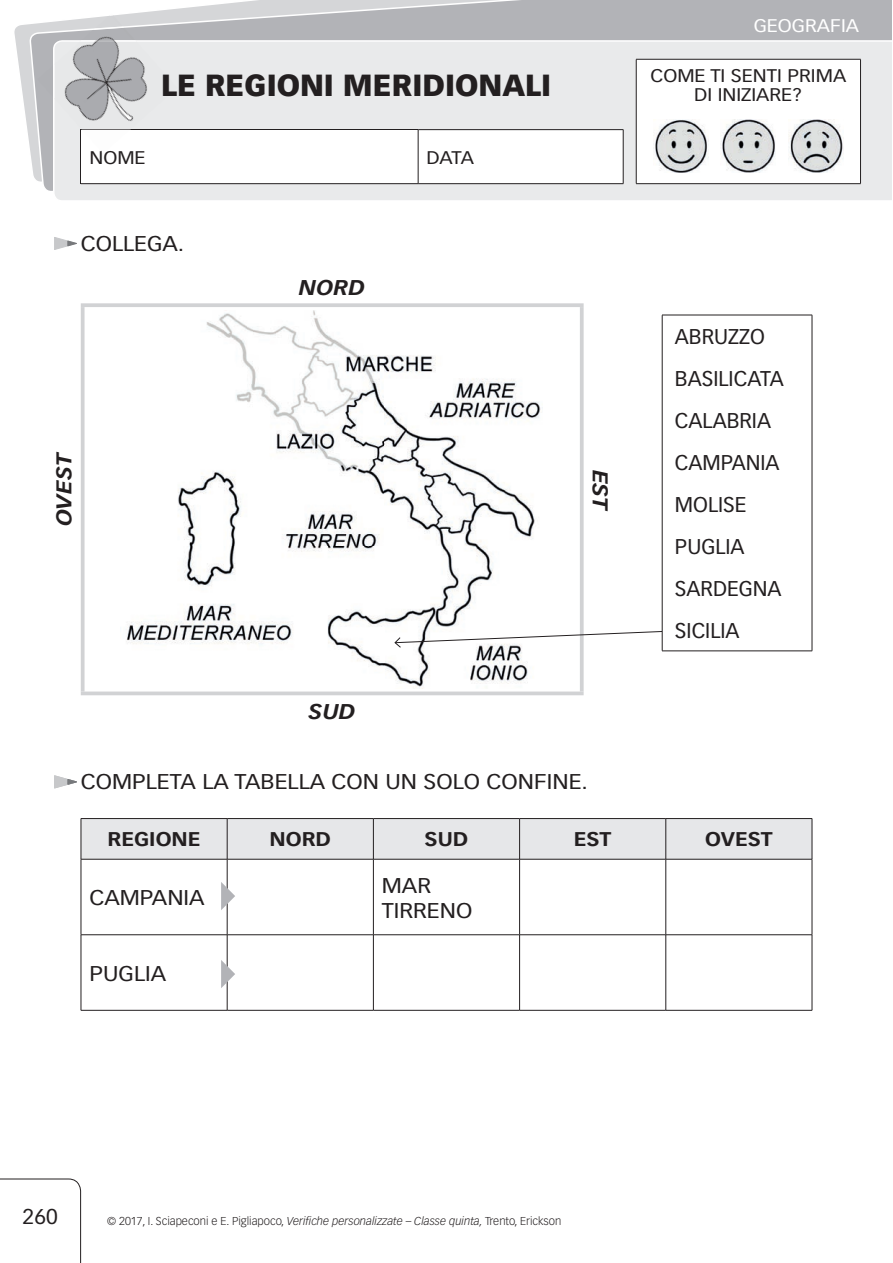
<style>
.page{position:relative;width:893px;height:1263px;background:#fff}
.page>*{position:absolute;margin:0;border:0;box-sizing:border-box;transform-origin:0 0}
.t1{font:900 30px "Vectora LT Std";color:#231f20}
.t2{font:21px/25.2px "Vectora LT Std";color:#231f20;scale:1.1 1}
.t3{font:21px/42px "Vectora LT Std";color:#231f20}
.t4{font:italic 700 21px "Vectora LT Std";color:#231f20;scale:1.1 1}
.t5{font:700 19.5px "Vectora LT Std";color:#231f20;scale:1.1 1}
.t6{font:18px/19.5px "Vectora LT Std";color:#231f20;text-align:center;scale:1.1 1}
.t7{font:18px "Vectora LT Std";color:#fff;scale:1.1 1}
.t8{font:300 11.25px "Vectora LT Std";color:#231f20}
.s1{font-style:italic}
</style>
<div class="page">
<img style="left:126px;top:310px;width:415px;height:378px">
<svg style="left:29px;top:0;width:863px;height:191px;background:#bfc0c4"></svg>
<div style="left:53px;top:40px;width:839px;height:160px;background:#e9eaeb"></div>
<hr style="left:81px;top:129px;width:337px;height:1px;background:#231f20">
<hr style="left:418px;top:129px;width:205px;height:1px;background:#231f20">
<hr style="left:623px;top:130px;width:1px;height:53px;background:#231f20">
<div style="left:636px;top:59px;width:224px;height:125px;background:#fff"></div>
<hr style="left:636px;top:59px;width:225px;height:1px;background:#231f20">
<hr style="left:636px;top:59px;width:1px;height:124px;background:#231f20">
<hr style="left:860px;top:59px;width:1px;height:124px;background:#231f20">
<hr style="left:636px;top:183px;width:225px;height:1px;background:#231f20">
<img style="left:655px;top:119px;width:53px;height:54px">
<img style="left:721px;top:119px;width:54px;height:54px">
<img style="left:788px;top:119px;width:55px;height:54px">
<img style="left:95px;top:15px;width:28px;height:11px">
<img style="left:37px;top:28px;width:98px;height:69px">
<img style="left:93px;top:26px;width:31px;height:4px">
<img style="left:55px;top:42px;width:122px;height:87px">
<img style="left:53px;top:40px;width:83px;height:59px">
<img style="left:82px;top:129px;width:48px;height:1px">
<svg style="left:81px;top:130px;width:542px;height:54px"></svg>
<svg style="left:81px;top:303px;width:503px;height:4px;background:#d4d5d7"></svg>
<svg style="left:81px;top:307px;width:4px;height:384px;background:#d6d7d8"></svg>
<svg style="left:580px;top:307px;width:4px;height:384px"></svg>
<svg style="left:81px;top:691px;width:503px;height:4px;background:#d7d7d9"></svg>
<div style="left:82px;top:819px;width:730px;height:40px;background:#e6e7e9"></div>
<hr style="left:81px;top:818px;width:146px;height:1px;background:#231f20">
<hr style="left:81px;top:819px;width:1px;height:40px;background:#231f20">
<hr style="left:227px;top:818px;width:146px;height:1px;background:#231f20">
<hr style="left:227px;top:819px;width:1px;height:40px;background:#231f20">
<hr style="left:373px;top:818px;width:147px;height:1px;background:#231f20">
<hr style="left:373px;top:819px;width:1px;height:40px;background:#231f20">
<hr style="left:520px;top:818px;width:146px;height:1px;background:#231f20">
<hr style="left:519px;top:819px;width:1px;height:40px;background:#231f20">
<hr style="left:666px;top:818px;width:146px;height:1px;background:#231f20">
<hr style="left:665px;top:819px;width:1px;height:40px;background:#231f20">
<hr style="left:812px;top:819px;width:1px;height:40px;background:#231f20">
<hr style="left:81px;top:859px;width:146px;height:1px;background:#231f20">
<hr style="left:81px;top:859px;width:1px;height:75px;background:#231f20">
<hr style="left:227px;top:859px;width:146px;height:1px;background:#231f20">
<hr style="left:227px;top:859px;width:1px;height:75px;background:#231f20">
<hr style="left:373px;top:859px;width:147px;height:1px;background:#231f20">
<hr style="left:373px;top:859px;width:1px;height:75px;background:#231f20">
<hr style="left:520px;top:859px;width:146px;height:1px;background:#231f20">
<hr style="left:519px;top:859px;width:1px;height:75px;background:#231f20">
<hr style="left:666px;top:859px;width:146px;height:1px;background:#231f20">
<hr style="left:665px;top:859px;width:1px;height:75px;background:#231f20">
<hr style="left:812px;top:859px;width:1px;height:75px;background:#231f20">
<hr style="left:81px;top:934px;width:146px;height:1px;background:#231f20">
<hr style="left:81px;top:935px;width:1px;height:75px;background:#231f20">
<hr style="left:227px;top:934px;width:146px;height:1px;background:#231f20">
<hr style="left:227px;top:935px;width:1px;height:75px;background:#231f20">
<hr style="left:373px;top:934px;width:147px;height:1px;background:#231f20">
<hr style="left:373px;top:935px;width:1px;height:75px;background:#231f20">
<hr style="left:520px;top:934px;width:146px;height:1px;background:#231f20">
<hr style="left:519px;top:935px;width:1px;height:75px;background:#231f20">
<hr style="left:666px;top:934px;width:146px;height:1px;background:#231f20">
<hr style="left:665px;top:935px;width:1px;height:75px;background:#231f20">
<hr style="left:812px;top:935px;width:1px;height:75px;background:#231f20">
<hr style="left:81px;top:1010px;width:146px;height:1px;background:#231f20">
<hr style="left:227px;top:1010px;width:146px;height:1px;background:#231f20">
<hr style="left:373px;top:1010px;width:147px;height:1px;background:#231f20">
<hr style="left:520px;top:1010px;width:146px;height:1px;background:#231f20">
<hr style="left:666px;top:1010px;width:146px;height:1px;background:#231f20">
<svg style="left:54px;top:237px;width:23px;height:13px"></svg>
<svg style="left:54px;top:775px;width:23px;height:13px"></svg>
<hr style="left:662px;top:315px;width:150px;height:1px;background:#231f20">
<hr style="left:662px;top:315px;width:1px;height:336px;background:#231f20">
<hr style="left:812px;top:315px;width:1px;height:336px;background:#231f20">
<hr style="left:662px;top:651px;width:150px;height:1px;background:#231f20">
<svg style="left:394px;top:631px;width:269px;height:17px"></svg>
<svg style="left:221px;top:882px;width:14px;height:28px"></svg>
<svg style="left:221px;top:960px;width:14px;height:28px"></svg>
<svg style="left:0;top:1178px;width:81px;height:85px"></svg>
<h1 class="t1" style="left:161px;top:67px;width:392px">LE REGIONI MERIDIONALI</h1>
<h3 class="t6" style="left:89px;top:148px;width:53px">NOME</h3>
<h3 class="t6" style="left:427px;top:148px;width:45px">DATA</h3>
<h3 class="t7" style="left:754px;top:15px;width:97px">GEOGRAFIA</h3>
<h3 class="t6" style="left:650px;top:66px;width:179px">COME TI SENTI PRIMA<br>DI INIZIARE?</h3>
<h2 class="t2" style="left:81px;top:231px;width:96px">COLLEGA.</h2>
<h2 class="t4" style="left:51px;top:526px;width:69px;rotate:-90deg">OVEST</h2>
<h2 class="t4" style="left:299px;top:275px;width:62px">NORD</h2>
<h2 class="t4" style="left:613px;top:470px;width:40px;rotate:90deg">EST</h2>
<h2 class="t3" style="left:675px;top:316px;width:111px">ABRUZZO<br>BASILICATA<br>CALABRIA<br>CAMPANIA<br>MOLISE<br>PUGLIA<br>SARDEGNA<br>SICILIA</h2>
<h2 class="t4" style="left:309px;top:699px;width:44px">SUD</h2>
<h2 class="t2" style="left:81px;top:769px;width:463px">COMPLETA LA TABELLA CON UN SOLO CONFINE.</h2>
<h3 class="t5" style="left:108px;top:828px;width:86px">REGIONE</h3>
<h3 class="t5" style="left:269px;top:828px;width:57px">NORD</h3>
<h3 class="t5" style="left:425px;top:828px;width:41px">SUD</h3>
<h3 class="t5" style="left:574px;top:828px;width:36px">EST</h3>
<h3 class="t5" style="left:705px;top:828px;width:63px">OVEST</h3>
<h2 class="t2" style="left:89px;top:885px;width:106px">CAMPANIA</h2>
<h2 class="t2" style="left:89px;top:961px;width:71px">PUGLIA</h2>
<h2 class="t2" style="left:382px;top:873px;width:84px">MAR<br>TIRRENO</h2>
<h2 class="t3" style="left:23px;top:1196px;width:37px">260</h2>
<p class="t8" style="left:107px;top:1214px;width:456px">© 2017, I. Sciapeconi e E. Pigliapoco, <span class="s1">Verifiche personalizzate – Classe quinta,</span> Trento, Erickson</p>
</div>
